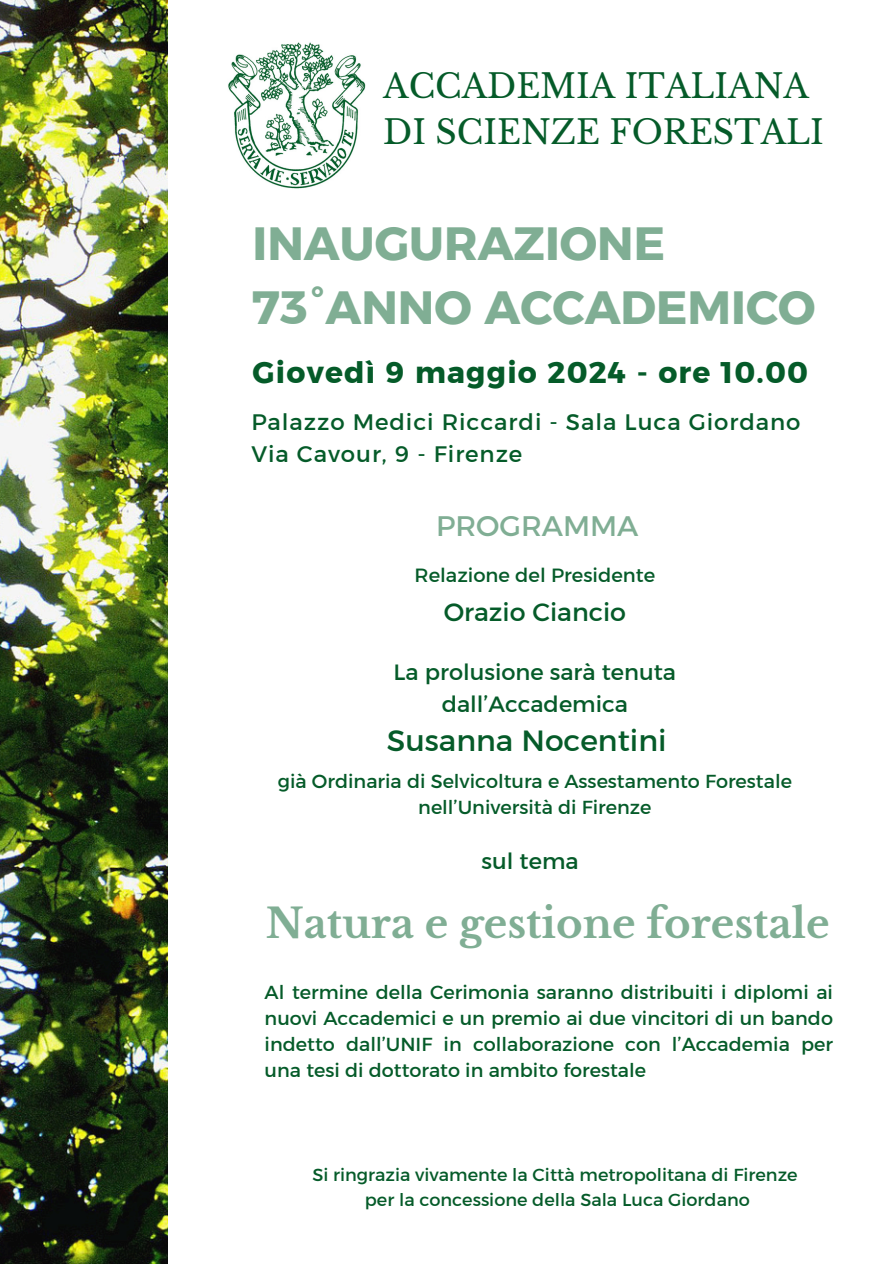
<style>
.page{position:relative;width:894px;height:1264px;background:#fff}
.page>*{position:absolute;margin:0;border:0;box-sizing:border-box;transform-origin:0 0}
.t1{font:46.5px/64.2px "Kief Montaser Bold";color:#80ae94}
.t2{font:700 40.35px "Libre Baskerville";color:#80ae94}
.t3{font:33px/46.2px "Libre Baskerville";color:#055b29}
.t4{font:29.85px "Kief Montaser Bold";letter-spacing:.04em;color:#055b29}
.t5{font:29.85px "Kief Montaser Regular";color:#055b29}
.t6{font:28.8px "Kief Montaser Regular";color:#80ae94}
.t7{font:25.35px "Kief Montaser Regular";color:#055b29}
.t8{font:22.8px "Kief Montaser Regular";letter-spacing:.04em;color:#055b29}
.t9{font:22.5px/31.5px "Kief Montaser Regular";color:#055b29;text-align:center}
.t10{font:19.5px "Kief Montaser Regular";color:#055b29}
.t11{font:19.2px/25.8px "Kief Montaser Regular";color:#055b29;text-align:center}
.t12{font:17.7px "Kief Montaser Regular";color:#055b29}
</style>
<div class="page">
<img style="left:0;top:0;width:168px;height:1263px">
<img style="left:228px;top:42px;width:137px;height:147px">
<p class="t3" style="left:383px;top:64px;width:442px">ACCADEMIA ITALIANA<br>DI SCIENZE FORESTALI</p>
<h3 class="t1" style="left:252px;top:211px;width:564px">INAUGURAZIONE<br>73°ANNO ACCADEMICO</h3>
<h5 class="t4" style="left:252px;top:354px;width:557px">Giovedì 9 maggio 2024 - ore 10.00</h5>
<p class="t8" style="left:251px;top:408px;width:550px">Palazzo Medici Riccardi - Sala Luca Giordano</p>
<p class="t8" style="left:251px;top:440px;width:272px">Via Cavour, 9 - Firenze</p>
<h1 class="t6" style="left:436px;top:508px;width:204px">PROGRAMMA</h1>
<h4 class="t10" style="left:414px;top:563px;width:242px">Relazione del Presidente</h4>
<p class="t7" style="left:443px;top:596px;width:184px">Orazio Ciancio</p>
<p class="t9" style="left:393px;top:656px;width:284px">La prolusione sarà tenuta dall’Accademica</p>
<h6 class="t5" style="left:387px;top:722px;width:281px">Susanna Nocentini</h6>
<p class="t11" style="left:278px;top:768px;width:515px">già Ordinaria di Selvicoltura e Assestamento Forestale nell’Università di Firenze</p>
<p class="t9" style="left:481px;top:845px;width:99px">sul tema</p>
<p class="t2" style="left:266px;top:898px;width:565px">Natura e gestione forestale</p>
<h2 class="t11" style="left:264px;top:979px;width:569px;text-align:justify">Al termine della Cerimonia saranno distribuiti i diplomi ai nuovi Accademici e un premio ai due vincitori di un bando indetto dall’UNIF in collaborazione con l’Accademia per una tesi di dottorato in ambito forestale</h2>
<p class="t12" style="left:312px;top:1164px;width:486px">Si ringrazia vivamente la Città metropolitana di Firenze</p>
<p class="t12" style="left:365px;top:1188px;width:386px">per la concessione della Sala Luca Giordano</p>
</div>
